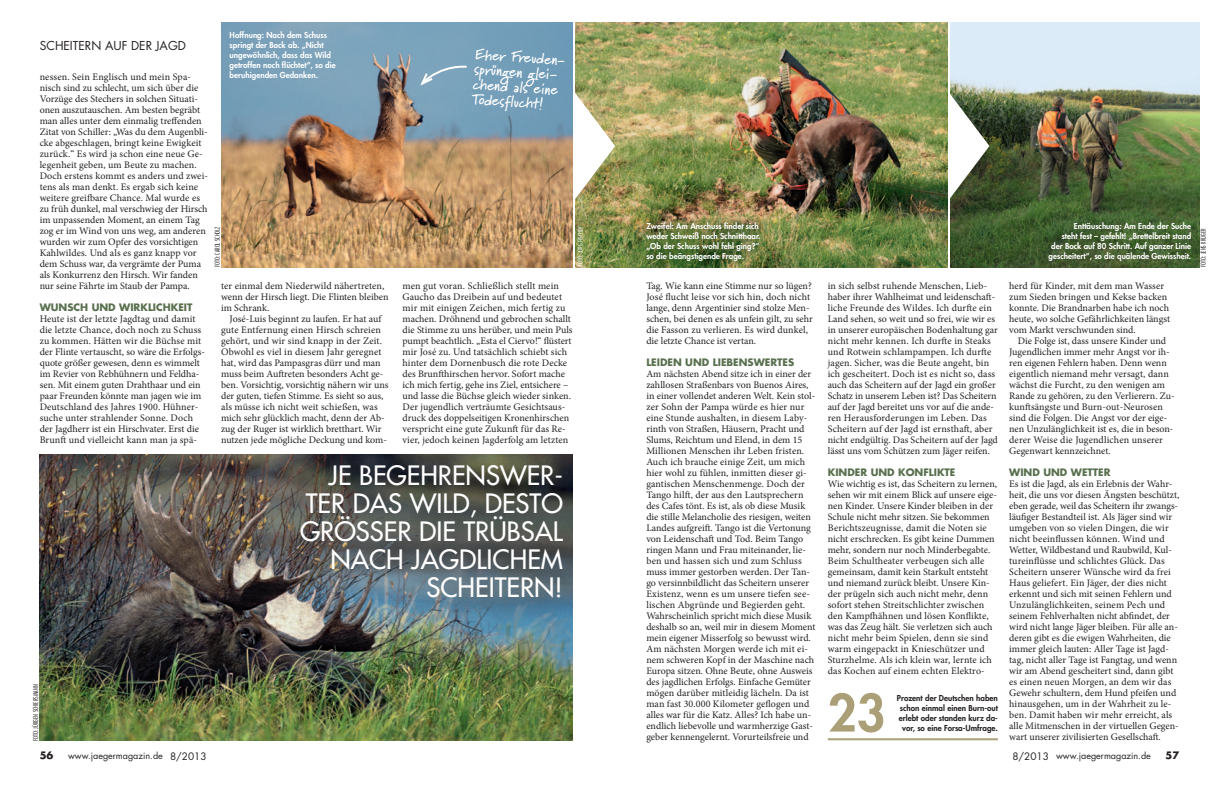
<style>
.page{position:relative;width:1219px;height:794px;background:#fff}
.page>*{position:absolute;margin:0;border:0;box-sizing:border-box;transform-origin:0 0}
.t1{font:800 50px "Futura Std";color:#aa9f76}
.t2{font:500 26px/28px "Futura Std";color:#fff;text-align:right}
.Lauftext_Kästchen_N{font:700 15px/15px "Marydale";color:#fff}
.t3{font:12px "Futura Std";color:#231f20}
.lt_ohne_01{font:10px/11px "Minion Pro";color:#231f20}
.lt_01{font:10px/11px "Minion Pro";color:#231f20}
.zwiti_01{font:700 10px "Futura Std";color:#59704e}
.t4{font:10px "Futura Std";color:#231f20}
.t5{font:700 10px "Futura Std";color:#231f20}
.t6{font:9px "Futura Std";color:#231f20}
.bu_links_01{font:800 8px/10px "Futura Std";color:#fff}
.bu_rechts_01{font:800 8px/10px "Futura Std";color:#231f20;text-align:right}
.Inhalt_Subline_Schwa{font:300 condensed 6.5px "Futura Std";color:#231f20}
.Inhalt_Subline_Schwa-2{font:300 condensed 6.5px "Futura Std";color:#fff}
</style>
<div class="page">
<img style="left:575px;top:23px;width:373px;height:244px">
<img style="left:950px;top:23px;width:249px;height:244px">
<img style="left:221px;top:23px;width:352px;height:244px">
<img style="left:40px;top:454px;width:533px;height:286px">
<hr style="left:828px;top:738px;width:170px;height:2px;background:#aa9f76">
<svg style="left:575px;top:93px;width:40px;height:106px"></svg>
<svg style="left:950px;top:93px;width:39px;height:106px"></svg>
<svg style="left:418px;top:64px;width:51px;height:24px"></svg>
<img style="left:638px;top:217px;width:126px;height:49px">
<p class="bu_links_01" style="left:230px;top:31px;width:108px">Hoffnung: Nach dem Schuss springt der Bock ab. „Nicht ungewöhnlich, dass das Wild getroffen noch flüchtet“, so die beruhigenden Gedanken.</p>
<p class="t3" style="left:40px;top:38px;width:148px">SCHEITERN AUF DER JAGD</p>
<p class="Lauftext_Kästchen_N" style="left:476px;top:46px;width:91px;rotate:4deg">Eher Freuden&shy;sprüngen glei&shy;chend als eine<br>Todesflucht!</p>
<p class="lt_ohne_01" style="left:40px;top:71px;width:170px">nessen. Sein Englisch und mein Spa&shy;nisch sind zu schlecht, um sich über die Vorzüge des Stechers in solchen Situati&shy;onen auszutauschen. Am besten begräbt man alles unter dem einmalig treffenden Zitat von Schiller: „Was du dem Augenbli&shy;cke abgeschlagen, bringt keine Ewigkeit zurück.“ Es wird ja schon eine neue Ge&shy;legenheit geben, um Beute zu machen.<br>Doch erstens kommt es anders und zwei&shy;tens als man denkt. Es ergab sich keine weitere greifbare Chance. Mal wurde es zu früh dunkel, mal verschwieg der Hirsch im unpassenden Moment, an einem Tag zog er im Wind von uns weg, am anderen wurden wir zum Opfer des vorsichtigen Kahlwildes. Und als es ganz knapp vor dem Schuss war, da vergrämte der Puma als Konkurrenz den Hirsch. Wir fanden nur seine Fährte im Staub der Pampa.</p>
<p class="zwiti_01" style="left:40px;top:301px;width:154px">WUNSCH UND WIRKLICHKEIT</p>
<p class="lt_ohne_01" style="left:40px;top:313px;width:167px">Heute ist der letzte Jagdtag und damit die letzte Chance, doch noch zu Schuss zu kommen. Hätten wir die Büchse mit der Flinte vertauscht, so wäre die Erfolgs&shy;quote größer gewesen, denn es wimmelt im Revier von Rebhühnern und Feldha&shy;sen. Mit einem guten Drahthaar und ein paar Freunden könnte man jagen wie im Deutschland des Jahres 1900. Hühner&shy;suche unter strahlender Sonne. Doch der Jagdherr ist ein Hirschvater. Erst die Brunft und vielleicht kann man ja spä-</p>
<p class="bu_links_01" style="left:1049px;top:221px;width:144px;text-align:right">Enttäuschung: Am Ende der Suche<br>steht fest – gefehlt! „Brettelbreit stand der Bock auf 80 Schritt. Auf ganzer Linie gescheitert“, so die quälende Gewissheit.</p>
<p class="bu_links_01" style="left:646px;top:221px;width:116px">Zweifel: Am Anschuss findet sich weder Schweiß noch Schnitthaar. „Ob der Schuss wohl fehl ging?“ so die beängstigende Frage.</p>
<p class="Inhalt_Subline_Schwa" style="left:213px;top:267px;width:42px;rotate:-90deg">FOTO: CAROL SCHOLZ</p>
<p class="Inhalt_Subline_Schwa-2" style="left:577px;top:266px;width:41px;rotate:-90deg">FOTO: JÖRG FISCHER</p>
<p class="Inhalt_Subline_Schwa" style="left:1200px;top:267px;width:40px;rotate:-90deg">FOTO: JENS KRÜGER</p>
<p class="lt_ohne_01" style="left:221px;top:280px;width:169px">ter einmal dem Niederwild nähertreten, wenn der Hirsch liegt. Die Flinten bleiben im Schrank.</p>
<p class="lt_01" style="left:221px;top:313px;width:169px;text-indent:9px">José-Luis beginnt zu laufen. Er hat auf gute Entfernung einen Hirsch schreien gehört, und wir sind knapp in der Zeit.<br>Obwohl es viel in diesem Jahr geregnet hat, wird das Pampasgras dürr und man muss beim Auftreten besonders Acht ge&shy;ben. Vorsichtig, vorsichtig nähern wir uns der guten, tiefen Stimme. Es sieht so aus, als müsse ich nicht weit schießen, was mich sehr glücklich macht, denn der Ab&shy;zug der Ruger ist wirklich bretthart. Wir nutzen jede mögliche Deckung und kom-</p>
<p class="lt_01" style="left:403px;top:280px;width:172px">men gut voran. Schließlich stellt mein Gaucho das Dreibein auf und bedeutet mir mit einigen Zeichen, mich fertig zu machen. Dröhnend und gebrochen schallt die Stimme zu uns herüber, und mein Puls pumpt beachtlich. „Esta el Ciervo!“ flüstert mir José zu. Und tatsächlich schiebt sich hinter dem Dornenbusch die rote Decke des Brunfthirschen hervor. Sofort mache ich mich fertig, gehe ins Ziel, entsichere – und lasse die Büchse gleich wieder sinken.<br>Der jugendlich verträumte Gesichtsaus&shy;druck des doppelseitigen Kronenhirschen verspricht eine gute Zukunft für das Re&shy;vier, jedoch keinen Jagderfolg am letzten</p>
<p class="t2" style="left:300px;top:461px;width:264px">JE BEGEHRENSWER-<br>TER DAS WILD, DESTO<br>GRÖSSER DIE TRÜBSAL<br>NACH JAGDLICHEM<br>SCHEITERN!</p>
<p class="lt_01" style="left:646px;top:280px;width:168px">Tag. Wie kann eine Stimme nur so lügen?<br>José flucht leise vor sich hin, doch nicht lange, denn Argentinier sind stolze Men&shy;schen, bei denen es als unfein gilt, zu sehr die Fasson zu verlieren. Es wird dunkel, die letzte Chance ist vertan.</p>
<p class="zwiti_01" style="left:646px;top:356px;width:149px">LEIDEN UND LIEBENSWERTES</p>
<p class="lt_ohne_01" style="left:646px;top:368px;width:171px">Am nächsten Abend sitze ich in einer der zahllosen Straßenbars von Buenos Aires, in einer vollendet anderen Welt. Kein stol&shy;zer Sohn der Pampa würde es hier nur eine Stunde aushalten, in diesem Laby&shy;rinth von Straßen, Häusern, Pracht und Slums, Reichtum und Elend, in dem 15<br>Millionen Menschen ihr Leben fristen.<br>Auch ich brauche einige Zeit, um mich hier wohl zu fühlen, inmitten dieser gi&shy;gantischen Menschenmenge. Doch der Tango hilft, der aus den Lautsprechern des Cafes tönt. Es ist, als ob diese Musik die stille Melancholie des riesigen, weiten Landes aufgreift. Tango ist die Vertonung von Leidenschaft und Tod. Beim Tango ringen Mann und Frau miteinander, lie&shy;ben und hassen sich und zum Schluss muss immer gestorben werden. Der Tan&shy;go versinnbildlicht das Scheitern unserer Existenz, wenn es um unsere tiefen see&shy;lischen Abgründe und Begierden geht.<br>Wahrscheinlich spricht mich diese Musik deshalb so an, weil mir in diesem Moment mein eigener Misserfolg so bewusst wird.<br>Am nächsten Morgen werde ich mit ei&shy;nem schweren Kopf in der Maschine nach Europa sitzen. Ohne Beute, ohne Ausweis des jagdlichen Erfolgs. Einfache Gemüter mögen darüber mitleidig lächeln. Da ist man fast 30.000 Kilometer geflogen und alles war für die Katz. Alles? Ich habe un&shy;endlich liebevolle und warmherzige Gast&shy;geber kennengelernt. Vorurteilsfreie und</p>
<p class="lt_ohne_01" style="left:828px;top:280px;width:172px">in sich selbst ruhende Menschen, Lieb&shy;haber ihrer Wahlheimat und leidenschaft&shy;liche Freunde des Wildes. Ich durfte ein Land sehen, so weit und so frei, wie wir es in unserer europäischen Bodenhaltung gar nicht mehr kennen. Ich durfte in Steaks und Rotwein schlampampen. Ich durfte jagen. Sicher, was die Beute angeht, bin ich gescheitert. Doch ist es nicht so, dass auch das Scheitern auf der Jagd ein großer Schatz in unserem Leben ist? Das Scheitern auf der Jagd bereitet uns vor auf die ande&shy;ren Herausforderungen im Leben. Das Scheitern auf der Jagd ist ernsthaft, aber nicht endgültig. Das Scheitern auf der Jagd lässt uns vom Schützen zum Jäger reifen.</p>
<p class="zwiti_01" style="left:828px;top:466px;width:129px">KINDER UND KONFLIKTE</p>
<p class="lt_ohne_01" style="left:828px;top:478px;width:171px">Wie wichtig es ist, das Scheitern zu lernen, sehen wir mit einem Blick auf unsere eige&shy;nen Kinder. Unsere Kinder bleiben in der Schule nicht mehr sitzen. Sie bekommen Berichtszeugnisse, damit die Noten sie nicht erschrecken. Es gibt keine Dummen mehr, sondern nur noch Minderbegabte.<br>Beim Schultheater verbeugen sich alle gemeinsam, damit kein Starkult entsteht und niemand zurück bleibt. Unsere Kin&shy;der prügeln sich auch nicht mehr, denn sofort stehen Streitschlichter zwischen den Kampfhähnen und lösen Konflikte, was das Zeug hält. Sie verletzen sich auch nicht mehr beim Spielen, denn sie sind warm eingepackt in Knieschützer und Sturzhelme. Als ich klein war, lernte ich das Kochen auf einem echten Elektro-</p>
<p class="lt_ohne_01" style="left:1009px;top:280px;width:162px">herd für Kinder, mit dem man Wasser zum Sieden bringen und Kekse backen konnte. Die Brandnarben habe ich noch heute, wo solche Gefährlichkeiten längst vom Markt verschwunden sind.</p>
<p class="lt_01" style="left:1009px;top:335px;width:167px;text-indent:9px">Die Folge ist, dass unsere Kinder und Jugendlichen immer mehr Angst vor ih&shy;ren eigenen Fehlern haben. Denn wenn eigentlich niemand mehr versagt, dann wächst die Furcht, zu den wenigen am Rande zu gehören, zu den Verlierern. Zu&shy;kunftsängste und Burn-out-Neurosen sind die Folgen. Die Angst vor der eige&shy;nen Unzulänglichkeit ist es, die in beson&shy;derer Weise die Jugendlichen unserer Gegenwart kennzeichnet.</p>
<p class="zwiti_01" style="left:1009px;top:466px;width:103px">WIND UND WETTER</p>
<p class="lt_ohne_01" style="left:1009px;top:478px;width:172px">Es ist die Jagd, als ein Erlebnis der Wahr&shy;heit, die uns vor diesen Ängsten beschützt, eben gerade, weil das Scheitern ihr zwangs&shy;läufiger Bestandteil ist. Als Jäger sind wir umgeben von so vielen Dingen, die wir nicht beeinflussen können. Wind und Wetter, Wildbestand und Raubwild, Kul&shy;tureinflüsse und schlichtes Glück. Das Scheitern unserer Wünsche wird da frei Haus geliefert. Ein Jäger, der dies nicht erkennt und sich mit seinen Fehlern und Unzulänglichkeiten, seinem Pech und seinem Fehlverhalten nicht abfindet, der wird nicht lange Jäger bleiben. Für alle an&shy;deren gibt es die ewigen Wahrheiten, die immer gleich lauten: Aller Tage ist Jagd&shy;tag, nicht aller Tage ist Fangtag, und wenn wir am Abend gescheitert sind, dann gibt es einen neuen Morgen, an dem wir das Gewehr schultern, dem Hund pfeifen und hinausgehen, um in der Wahrheit zu le&shy;ben. Damit haben wir mehr erreicht, als alle Mitmenschen in der virtuellen Gegen&shy;wart unserer zivilisierten Gesellschaft.</p>
<p class="Inhalt_Subline_Schwa" style="left:32px;top:741px;width:58px;rotate:-90deg">FOTO: JÜRGEN SCHIERSMANN</p>
<p class="t1" style="left:828px;top:681px;width:59px">23</p>
<p class="bu_rechts_01" style="left:897px;top:692px;width:102px">Prozent der Deutschen haben schon einmal einen Burn-out erlebt oder standen kurz da&shy;vor, so eine Forsa-Umfrage.</p>
<p class="t5" style="left:40px;top:748px;width:15px">56</p>
<p class="t6" style="left:68px;top:750px;width:96px">www.jaegermagazin.de</p>
<p class="t4" style="left:170px;top:750px;width:38px">8/2013</p>
<p class="t4" style="left:1012px;top:750px;width:38px">8/2013</p>
<p class="t6" style="left:1056px;top:750px;width:96px">www.jaegermagazin.de</p>
<p class="t5" style="left:1165px;top:748px;width:15px">57</p>
</div>
